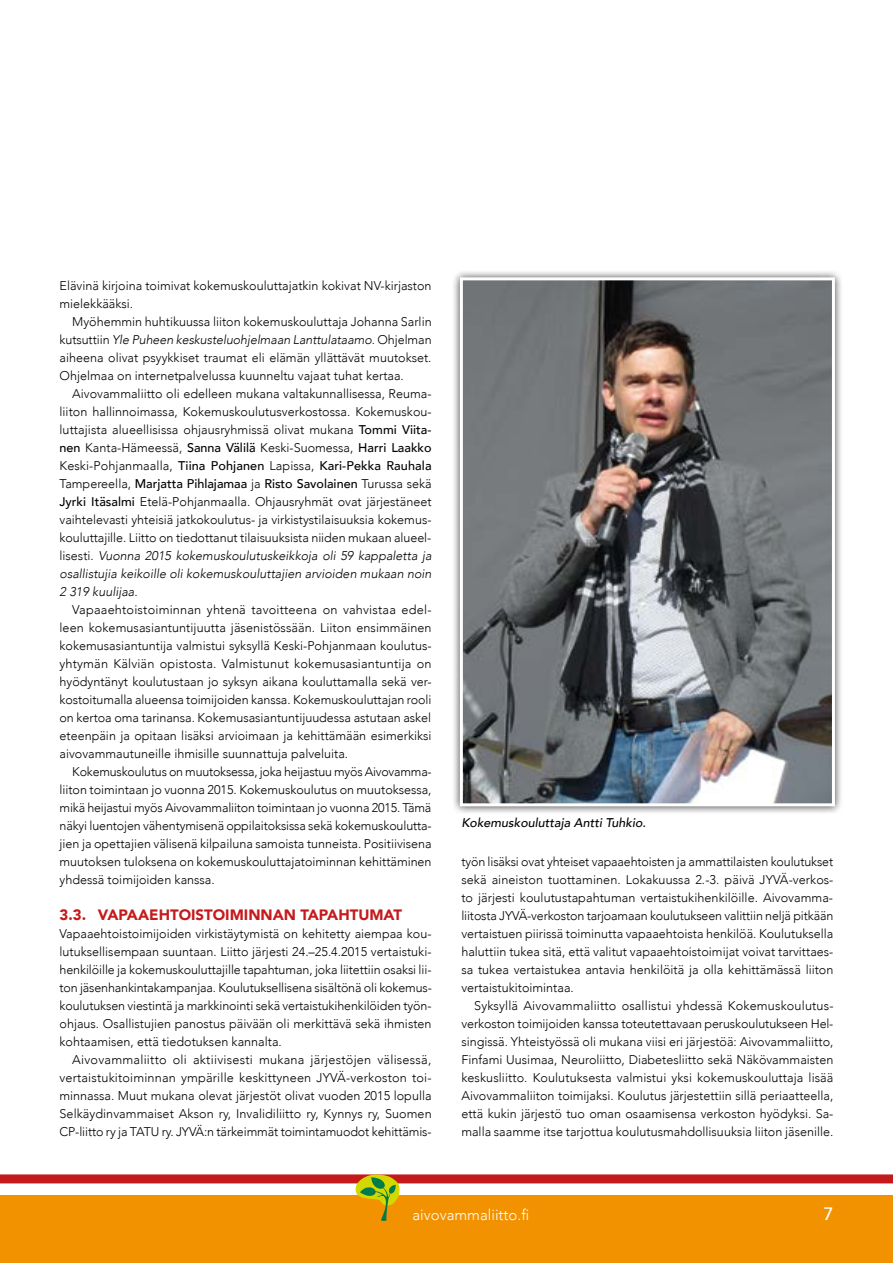
<style>
.page{position:relative;width:893px;height:1263px;background:#fff}
.page>*{position:absolute;margin:0;border:0;box-sizing:border-box;transform-origin:0 0}
.t1{font:500 18px "Avenir";color:#fff}
.t2{font:900 15px "Avenir";color:#c51a1b}
.t3{font:300 15px "Avenir";color:#fff}
.t4{font:300 12.6px/18px "Avenir";color:#000;text-align:justify}
.t5{font:italic 500 12.6px "Avenir";color:#000}
.s1{font-style:italic}
.s2{font-weight:500}
</style>
<div class="page">
<div style="left:0;top:1195px;width:893px;height:68px;background:#f39200"></div>
<div style="left:0;top:1174px;width:893px;height:9px;background:#c51a1b"></div>
<svg style="left:356px;top:1174px;width:44px;height:47px"></svg>
<div style="left:452px;top:270px;width:392px;height:544px;background:#000;opacity:.75"></div>
<img style="left:464px;top:281px;width:367px;height:521px">
<div style="left:460px;top:277px;width:375px;height:529px;border:3px solid #fff"></div>
<p class="t4" style="left:60px;top:277px;width:374px">Elävinä kirjoina toimivat kokemuskouluttajatkin kokivat NV-kirjaston mielekkääksi.</p>
<p class="t4" style="left:60px;top:313px;width:374px;text-indent:13px">Myöhemmin huhtikuussa liiton kokemuskouluttaja Johanna Sarlin kutsuttiin <span class="s1">Yle Puheen keskusteluohjelmaan Lanttulataamo</span>. Ohjelman aiheena olivat psyykkiset traumat eli elämän yllättävät muutokset.<br>Ohjelmaa on internetpalvelussa kuunneltu vajaat tuhat kertaa.</p>
<p class="t4" style="left:60px;top:385px;width:374px;text-indent:13px">Aivovammaliitto oli edelleen mukana valtakunnallisessa, Reuma&shy;liiton hallinnoimassa, Kokemuskoulutusverkostossa. Kokemuskou&shy;luttajista alueellisissa ohjausryhmissä olivat mukana <span class="s2">Tommi Viita&shy;nen</span> Kanta-Hämeessä, <span class="s2">Sanna Välilä</span> Keski-Suomessa, <span class="s2">Harri Laakko </span>Keski-Pohjanmaalla, <span class="s2">Tiina Pohjanen</span> Lapissa, <span class="s2">Kari-Pekka Rauhala </span>Tampereella, <span class="s2">Marjatta Pihlajamaa</span> ja <span class="s2">Risto Savolainen</span> Turussa sekä <span class="s2">Jyrki Itäsalmi</span> Etelä-Pohjanmaalla. Ohjausryhmät ovat järjestäneet vaihtelevasti yhteisiä jatkokoulutus- ja virkistystilaisuuksia kokemus&shy;kouluttajille. Liitto on tiedottanut tilaisuuksista niiden mukaan alueel&shy;lisesti. <span class="s1">Vuonna 2015 kokemuskoulutuskeikkoja oli 59 kappaletta ja osallistujia keikoille oli kokemuskouluttajien arvioiden mukaan noin 2 319 kuulijaa</span>.</p>
<p class="t4" style="left:60px;top:601px;width:374px;text-indent:13px">Vapaaehtoistoiminnan yhtenä tavoitteena on vahvistaa edel&shy;leen kokemusasiantuntijuutta jäsenistössään. Liiton ensimmäinen kokemusasiantuntija valmistui syksyllä Keski-Pohjanmaan koulutus&shy;yhtymän Kälviän opistosta. Valmistunut kokemusasiantuntija on hyödyntänyt koulutustaan jo syksyn aikana kouluttamalla sekä ver&shy;kostoitumalla alueensa toimijoiden kanssa. Kokemuskouluttajan rooli on kertoa oma tarinansa. Kokemusasiantuntijuudessa astutaan askel eteenpäin ja opitaan lisäksi arvioimaan ja kehittämään esimerkiksi aivovammautuneille ihmisille suunnattuja palveluita.</p>
<p class="t4" style="left:60px;top:763px;width:374px;text-indent:13px">Kokemuskoulutus on muutoksessa, joka heijastuu myös Aivovamma&shy;liiton toimintaan jo vuonna 2015. Kokemuskoulutus on muutoksessa, mikä heijastui myös Aivovammaliiton toimintaan jo vuonna 2015. Tämä näkyi luentojen vähentymisenä oppilaitoksissa sekä kokemuskoulutta&shy;jien ja opettajien välisenä kilpailuna samoista tunneista. Positiivisena muutoksen tuloksena on kokemuskouluttajatoiminnan kehittäminen yhdessä toimijoiden kanssa.</p>
<p class="t2" style="left:60px;top:902px;width:344px">3.3. VAPAAEHTOISTOIMINNAN TAPAHTUMAT</p>
<p class="t4" style="left:60px;top:925px;width:374px">Vapaaehtoistoimijoiden virkistäytymistä on kehitetty aiempaa kou&shy;lutuksellisempaan suuntaan. Liitto järjesti 24.–25.4.2015 vertaistuki&shy;henkilöille ja kokemuskouluttajille tapahtuman, joka liitettiin osaksi lii&shy;ton jäsenhankintakampanjaa. Koulutuksellisena sisältönä oli kokemus&shy;koulutuksen viestintä ja markkinointi sekä vertaistukihenkilöiden työn&shy;ohjaus. Osallistujien panostus päivään oli merkittävä sekä ihmisten kohtaamisen, että tiedotuksen kannalta.</p>
<p class="t4" style="left:60px;top:1051px;width:374px;text-indent:13px">Aivovammaliitto oli aktiivisesti mukana järjestöjen välisessä, vertaistukitoiminnan ympärille keskittyneen JYVÄ-verkoston toi&shy;minnassa. Muut mukana olevat järjestöt olivat vuoden 2015 lopulla Selkäydinvammaiset Akson ry, Invalidiliitto ry, Kynnys ry, Suomen CP-liitto ry ja TATU ry. JYVÄ:n tärkeimmät toimintamuodot kehittämis-</p>
<p class="t5" style="left:461px;top:815px;width:186px">Kokemuskouluttaja Antti Tuhkio.</p>
<p class="t4" style="left:461px;top:853px;width:374px">työn lisäksi ovat yhteiset vapaaehtoisten ja ammattilaisten koulutukset sekä aineiston tuottaminen. Lokakuussa 2.-3. päivä JYVÄ-verkos&shy;to järjesti koulutustapahtuman vertaistukihenkilöille. Aivovamma&shy;liitosta JYVÄ-verkoston tarjoamaan koulutukseen valittiin neljä pitkään vertaistuen piirissä toiminutta vapaaehtoista henkilöä. Koulutuksella haluttiin tukea sitä, että valitut vapaaehtoistoimijat voivat tarvittaes&shy;sa tukea vertaistukea antavia henkilöitä ja olla kehittämässä liiton vertaistukitoimintaa.</p>
<p class="t4" style="left:461px;top:997px;width:374px;text-indent:13px">Syksyllä Aivovammaliitto osallistui yhdessä Kokemuskoulutus&shy;verkoston toimijoiden kanssa toteutettavaan peruskoulutukseen Hel&shy;singissä. Yhteistyössä oli mukana viisi eri järjestöä: Aivovammaliitto, Finfami Uusimaa, Neuroliitto, Diabetesliitto sekä Näkövammaisten keskusliitto. Koulutuksesta valmistui yksi kokemuskouluttaja lisää Aivovammaliiton toimijaksi. Koulutus järjestettiin sillä periaatteella, että kukin järjestö tuo oman osaamisensa verkoston hyödyksi. Sa&shy;malla saamme itse tarjottua koulutusmahdollisuuksia liiton jäsenille.</p>
<p class="t3" style="left:412px;top:1205px;width:118px">aivovammaliitto.fi</p>
<h1 class="t1" style="left:823px;top:1198px;width:12px">7</h1>
</div>
